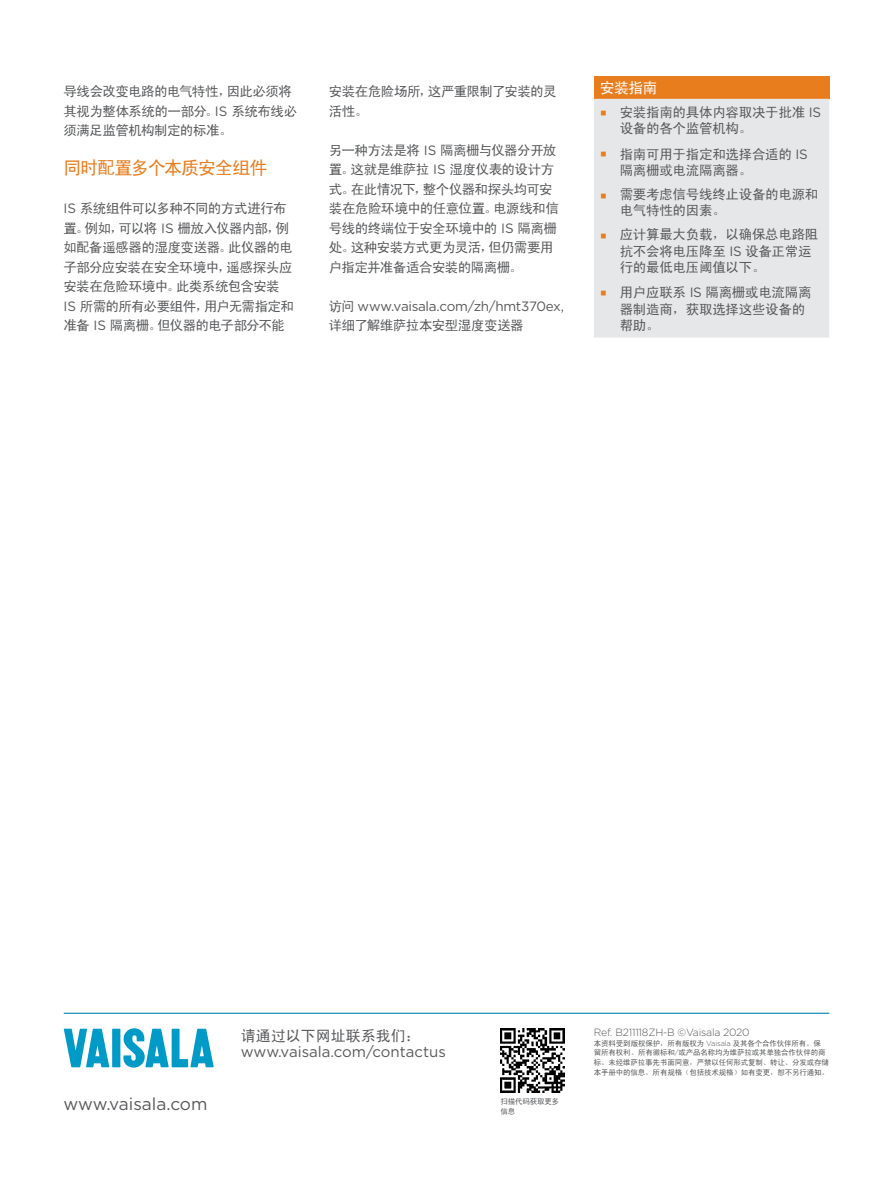
<style>
.page{position:relative;width:893px;height:1191px;background:#fff}
.page>*{position:absolute;margin:0;border:0;box-sizing:border-box;transform-origin:0 0}
.t1{font:18px "Sim Hei";letter-spacing:-.065em;color:#e87d1e}
.t2{font:17.25px "Gotham";color:#58595b}
.t3{font:15px "Gotham";color:#58595b}
.t4{font:15px "Sim Hei";color:#58595b}
.t5{font:15px "Sim Hei";color:#fff}
.t6{font:13.5px/19.5px "Sim Hei";letter-spacing:-.03em;color:#58595b}
.t7{font:13.5px "Gotham";letter-spacing:-.025em;color:#58595b}
.t8{font:300 10.5px "Gotham";letter-spacing:-.02em;color:#58595b}
.t9{font:7.5px/9.8px "Sim Hei";letter-spacing:-.02em;color:#58595b}
.s1{font-family:"Gotham"}
.s2{font-family:"Sim Hei"}
.s3{font-family:"Arial";font-weight:900;font-size:21px;color:#e87d1e}
.s4{font-family:"Gotham";font-weight:300}
</style>
<div class="page">
<img style="left:500px;top:1028px;width:64px;height:64px">
<svg style="left:64px;top:1028px;width:45px;height:39px"></svg>
<div style="left:112px;top:1028px;width:8px;height:39px;background:#009ac7"></div>
<svg style="left:123px;top:1028px;width:91px;height:39px"></svg>
<hr style="left:64px;top:1012px;width:765px;height:1px;background:#0084a9">
<div style="left:594px;top:77px;width:235px;height:22px;background:#e87d1e"></div>
<div style="left:594px;top:99px;width:235px;height:238px;background:#e6e7e8"></div>
<p class="t6" style="left:63px;top:81px;width:235px">导线会改变电路的电气特性，因此必须将其视为整体系统的一部分。<span class="s1">IS</span> 系统布线必须满足监管机构制定的标准。</p>
<h1 class="t1" style="left:63px;top:159px;width:205px">同时配置多个本质安全组件</h1>
<p class="t6" style="left:63px;top:198px;width:232px"><span class="s1">IS</span> 系统组件可以多种不同的方式进行布置。例如，可以将 <span class="s1">IS</span> 栅放入仪器内部，例如配备遥感器的湿度变送器。此仪器的电子部分应安装在安全环境中，遥感探头应安装在危险环境中。此类系统包含安装<br><span class="s1">IS</span> 所需的所有必要组件，用户无需指定和准备 <span class="s1">IS</span> 隔离栅。但仪器的电子部分不能</p>
<p class="t6" style="left:329px;top:81px;width:229px">安装在危险场所，这严重限制了安装的灵活性。</p>
<p class="t6" style="left:329px;top:140px;width:231px">另一种方法是将 <span class="s1">IS</span> 隔离栅与仪器分开放置。这就是维萨拉 <span class="s1">IS</span> 湿度仪表的设计方式。在此情况下，整个仪器和探头均可安装在危险环境中的任意位置。电源线和信号线的终端位于安全环境中的 <span class="s1">IS</span> 隔离栅处。这种安装方式更为灵活，但仍需要用户指定并准备适合安装的隔离栅。</p>
<p class="t7" style="left:329px;top:297px;width:237px"><span class="s2">访问</span> www.vaisala.com/zh/hmt370ex,</p>
<p class="t6" style="left:329px;top:315px;width:196px">详细了解维萨拉本安型湿度变送器</p>
<p class="t5" style="left:600px;top:80px;width:59px">安装指南</p>
<p class="t6" style="left:620px;top:104px;width:203px;line-height:16.5px;text-indent:-20px"><span class="s3">▪</span> 安装指南的具体内容取决于批准 <span class="s1">IS</span>设备的各个监管机构。</p>
<p class="t6" style="left:620px;top:146px;width:190px;line-height:16.5px;text-indent:-20px"><span class="s3">▪</span> 指南可用于指定和选择合适的 <span class="s1">IS</span>隔离栅或电流隔离器。</p>
<p class="t6" style="left:620px;top:186px;width:200px;line-height:16.5px;text-indent:-20px"><span class="s3">▪</span> 需要考虑信号线终止设备的电源和电气特性的因素。</p>
<p class="t6" style="left:620px;top:226px;width:200px;line-height:16.5px;text-indent:-20px"><span class="s3">▪</span> 应计算最大负载，以确保总电路阻抗不会将电压降至 <span class="s1">IS</span> 设备正常运行的最低电压阈值以下。</p>
<p class="t6" style="left:620px;top:284px;width:193px;line-height:16.5px;text-indent:-20px"><span class="s3">▪</span> 用户应联系 <span class="s1">IS</span> 隔离栅或电流隔离器制造商，获取选择这些设备的帮助。</p>
<p class="t4" style="left:241px;top:1027px;width:181px">请通过以下网址联系我们：</p>
<p class="t3" style="left:241px;top:1042px;width:207px">www.vaisala.com/contactus</p>
<p class="t2" style="left:63px;top:1092px;width:146px">www.vaisala.com</p>
<p class="t9" style="left:500px;top:1096px;width:60px">扫描代码获取更多信息</p>
<p class="t8" style="left:594px;top:1025px;width:157px">Ref. B211118ZH-B ©Vaisala 2020</p>
<p class="t9" style="left:594px;top:1038px;width:237px">本资料受到版权保护，所有版权为 <span class="s4">Vaisala</span> 及其各个合作伙伴所有。保留所有权利。所有徽标和<span class="s4">/</span>或产品名称均为维萨拉或其单独合作伙伴的商标。未经维萨拉事先书面同意，严禁以任何形式复制、转让、分发或存储本手册中的信息。所有规格（包括技术规格）如有变更，恕不另行通知。</p>
</div>
